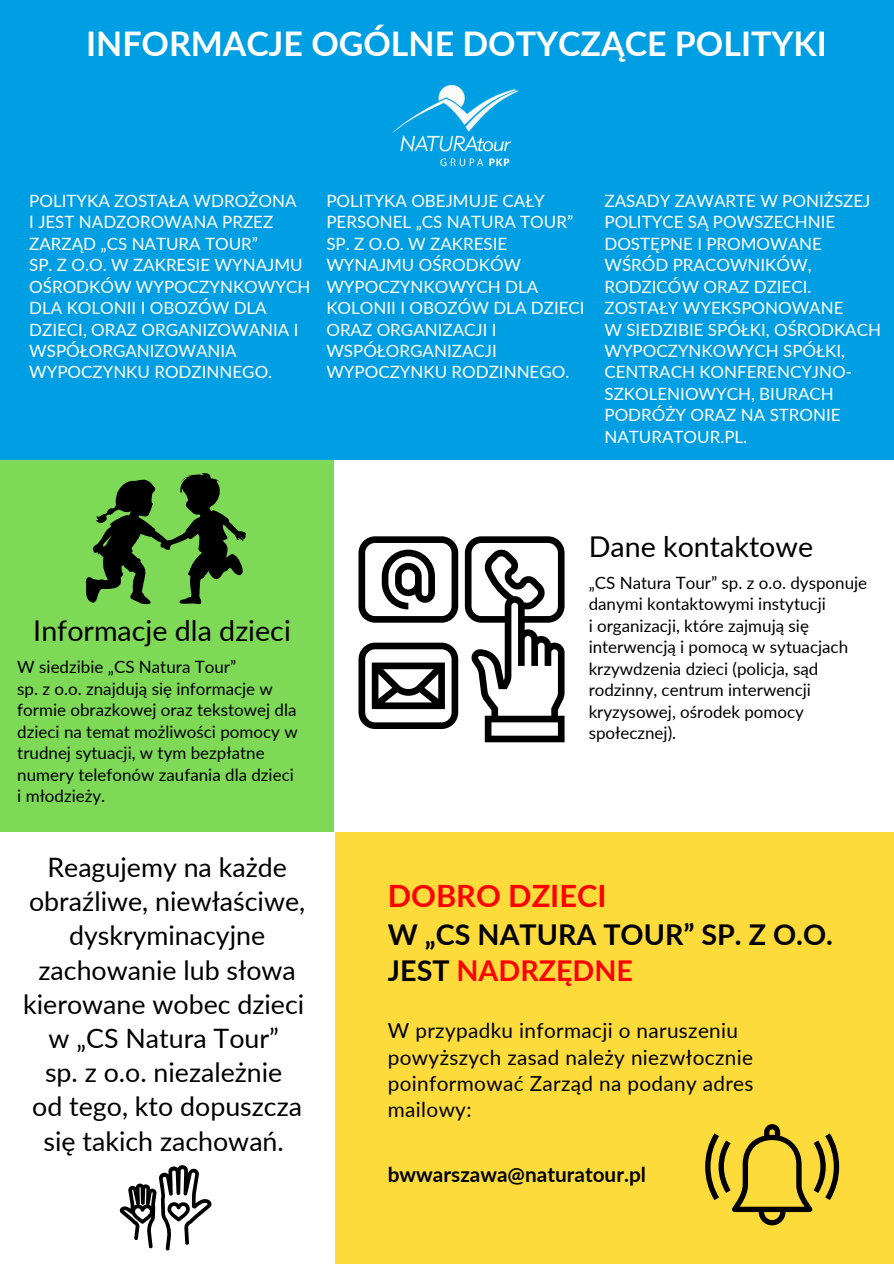
<style>
.page{position:relative;width:894px;height:1264px;background:#fff}
.page>*{position:absolute;margin:0;border:0;box-sizing:border-box;transform-origin:0 0}
.t1{font:700 33.9px "Lato";color:#fff}
.t2{font:700 30.75px "Lato";color:#f00}
.t3{font:700 28.65px/36.6px "Lato";color:#000}
.t4{font:28.65px "Lato";color:#000}
.t5{font:26.7px/34.2px "Lato";color:#000;text-align:center}
.t6{font:20.7px/26.2px "Lato";letter-spacing:.015em;color:#000}
.t7{font:700 20.7px "Lato";color:#000}
.t8{font:16.95px/21.5px "Lato";color:#fff}
.t9{font:16.95px/21.5px "Lato";color:#000}
.s1{color:#f00}
</style>
<div class="page">
<div style="left:0;top:427px;width:334px;height:405px;background:#7ed957"></div>
<svg style="left:85px;top:473px;width:161px;height:131px"></svg>
<div style="left:0;top:0;width:893px;height:459px;background:#009fe3"></div>
<svg style="left:464px;top:536px;width:100px;height:206px"></svg>
<svg style="left:358px;top:536px;width:100px;height:86px"></svg>
<svg style="left:358px;top:642px;width:100px;height:87px"></svg>
<div style="left:334px;top:832px;width:559px;height:431px;background:#fddb3a"></div>
<svg style="left:705px;top:1124px;width:133px;height:101px"></svg>
<img style="left:392px;top:85px;width:127px;height:82px">
<svg style="left:120px;top:1165px;width:92px;height:85px"></svg>
<h1 class="t1" style="left:86px;top:19px;width:742px">INFORMACJE OGÓLNE DOTYCZĄCE POLITYKI</h1>
<p class="t8" style="left:29px;top:189px;width:282px">POLITYKA ZOSTAŁA WDROŻONA<br>I JEST NADZOROWANA PRZEZ<br>ZARZĄD „CS NATURA TOUR”<br>SP. Z O.O. W ZAKRESIE WYNAJMU<br>OŚRODKÓW WYPOCZYNKOWYCH<br>DLA KOLONII I OBOZÓW DLA<br>DZIECI, ORAZ ORGANIZOWANIA I<br>WSPÓŁORGANIZOWANIA<br>WYPOCZYNKU RODZINNEGO.</p>
<p class="t8" style="left:326px;top:189px;width:260px">POLITYKA OBEJMUJE CAŁY<br>PERSONEL „CS NATURA TOUR”<br>SP. Z O.O. W ZAKRESIE<br>WYNAJMU OŚRODKÓW<br>WYPOCZYNKOWYCH DLA<br>KOLONII I OBOZÓW DLA DZIECI<br>ORAZ ORGANIZACJI I<br>WSPÓŁORGANIZACJI<br>WYPOCZYNKU RODZINNEGO.</p>
<p class="t8" style="left:604px;top:189px;width:278px">ZASADY ZAWARTE W PONIŻSZEJ<br>POLITYCE SĄ POWSZECHNIE<br>DOSTĘPNE I PROMOWANE<br>WŚRÓD PRACOWNIKÓW,<br>RODZICÓW ORAZ DZIECI.<br>ZOSTAŁY WYEKSPONOWANE<br>W SIEDZIBIE SPÓŁKI, OŚRODKACH<br>WYPOCZYNKOWYCH SPÓŁKI,<br>CENTRACH KONFERENCYJNO-<br>SZKOLENIOWYCH, BIURACH<br>PODRÓŻY ORAZ NA STRONIE<br>NATURATOUR.PL.</p>
<h3 class="t4" style="left:33px;top:609px;width:259px">Informacje dla dzieci</h3>
<p class="t9" style="left:17px;top:655px;width:282px">W siedzibie „CS Natura Tour”<br>sp. z o.o. znajdują się informacje w formie obrazkowej oraz tekstowej dla dzieci na temat możliwości pomocy w trudnej sytuacji, w tym bezpłatne numery telefonów zaufania dla dzieci i młodzieży.</p>
<h3 class="t5" style="left:23px;top:849px;width:283px">Reagujemy na każde obraźliwe, niewłaściwe, dyskryminacyjne zachowanie lub słowa kierowane wobec dzieci w „CS Natura Tour”<br>sp. z o.o. niezależnie<br>od tego, kto dopuszcza się takich zachowań.</h3>
<h3 class="t4" style="left:588px;top:526px;width:226px">Dane kontaktowe</h3>
<p class="t9" style="left:588px;top:571px;width:280px">„CS Natura Tour” sp. z o.o. dysponuje danymi kontaktowymi instytucji<br>i organizacji, które zajmują się interwencją i pomocą w sytuacjach krzywdzenia dzieci (policja, sąd rodzinny, centrum interwencji kryzysowej, ośrodek pomocy społecznej).</p>
<h2 class="t2" style="left:388px;top:872px;width:220px">DOBRO DZIECI</h2>
<h3 class="t3" style="left:388px;top:914px;width:446px">W „CS NATURA TOUR” SP. Z O.O.<br>JEST <span class="s1">NADRZĘDNE</span></h3>
<p class="t6" style="left:388px;top:1016px;width:367px">W przypadku informacji o naruszeniu powyższych zasad należy niezwłocznie poinformować Zarząd na podany adres mailowy:</p>
<p class="t7" style="left:388px;top:1158px;width:259px">bwwarszawa@naturatour.pl</p>
</div>
